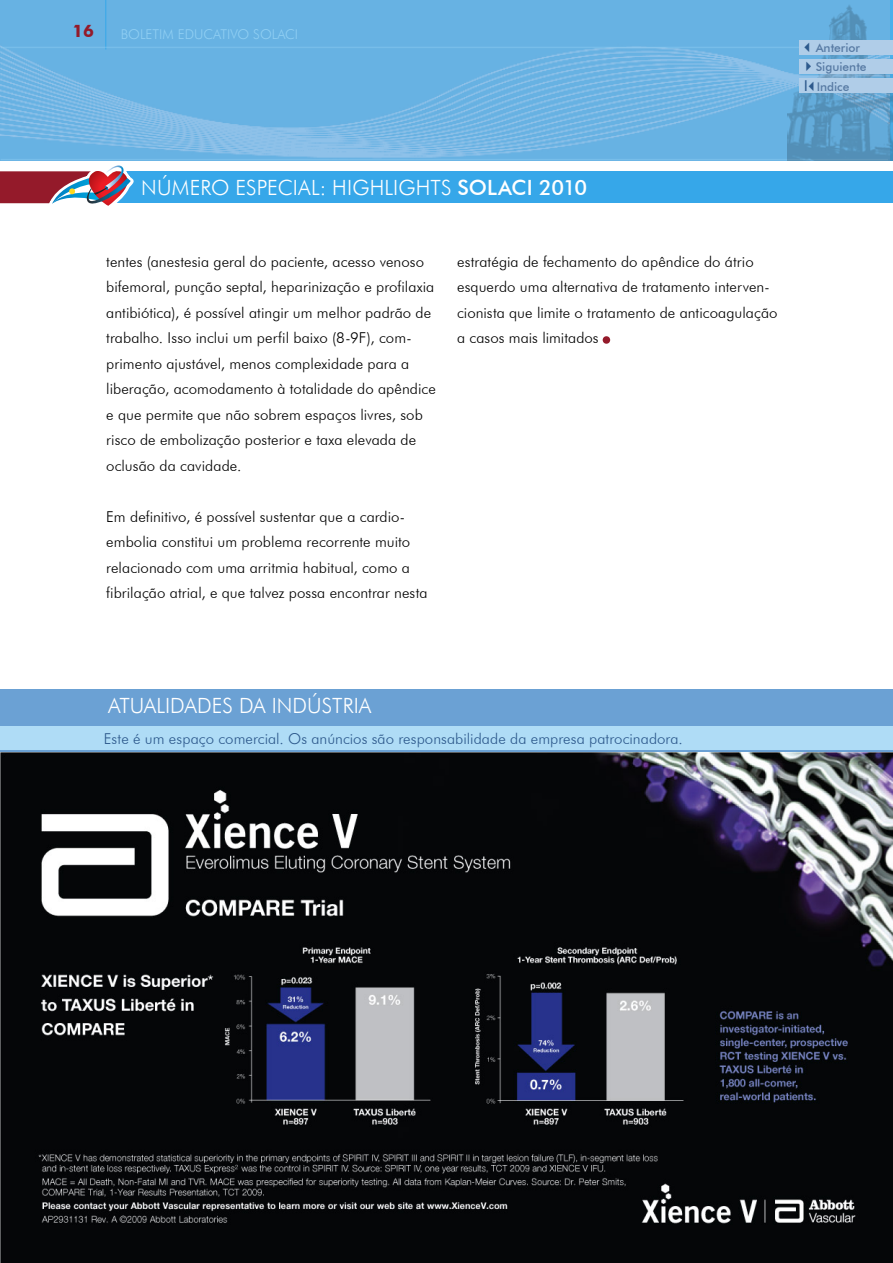
<style>
.page{position:relative;width:893px;height:1263px;background:#fff}
.page>*{position:absolute;margin:0;border:0;box-sizing:border-box;transform-origin:0 0}
.t1{font:300 75px "Futura BT";color:#941a2a}
.t2{font:300 21px "Futura BT";color:#fff}
.t3{font:500 21px "Futura BT";letter-spacing:-.02em;color:#fff}
.t4{font:700 17.25px "Futura BT";color:#941a2a}
.t5{font:300 15px/25.5px "Futura BT";letter-spacing:.005em;color:#000}
.t6{font:300 15px "Futura BT";letter-spacing:.005em;color:#2d598c}
.t7{font:300 13.5px "Futura BT";color:#90cff3}
.t8{font:500 12px/20.2px "Futura BT";color:#577aa3}
.s1{color:#2d598c}
.s2{font-family:"Arial";font-weight:400;font-size:15px;color:#2d598c}
.s3{font-weight:300}
</style>
<div class="page">
<img style="left:0;top:0;width:787px;height:159px">
<hr style="left:105px;top:0;width:1px;height:49px;background:#36a7e9">
<hr style="left:1px;top:47px;width:887px;height:1px;background:#90cff3">
<hr style="left:1px;top:159px;width:887px;height:1px;background:#90cff3">
<div style="left:107px;top:171px;width:786px;height:32px;background:#36a7e9"></div>
<svg style="left:0;top:159px;width:134px;height:47px"></svg>
<img style="left:787px;top:0;width:106px;height:160px">
<div style="left:799px;top:40px;width:94px;height:14px;background:#b0cde8"></div>
<div style="left:799px;top:59px;width:94px;height:14px;background:#b0cde8"></div>
<div style="left:799px;top:79px;width:94px;height:14px;background:#b0cde8"></div>
<div style="left:0;top:689px;width:893px;height:67px;background:#6ba1d4"></div>
<div style="left:0;top:726px;width:893px;height:24px;background:#afdcf6"></div>
<img style="left:0;top:752px;width:893px;height:511px">
<p class="t4" style="left:73px;top:21px;width:23px">16</p>
<p class="t7" style="left:121px;top:26px;width:171px">BOLETIM EDUCATIVO SO LACI</p>
<p class="t8" style="left:801px;top:37px;width:61px"><span class="s1">✓</span>Anterior</p>
<p class="t8" style="left:801px;top:56px;width:67px"><span class="s1">✔</span>Siguiente<br><span class="s2">I</span><span class="s1">✓</span>Indice</p>
<h2 class="t2" style="left:141px;top:175px;width:45px">númer</h2>
<h2 class="t2" style="left:211px;top:175px;width:156px">o ESPECIAL: Highl</h2>
<h2 class="t2" style="left:393px;top:175px;width:20px">ight</h2>
<h2 class="t3" style="left:441px;top:175px;width:58px"><span class="s3">s</span> Solaci</h2>
<h2 class="t3" style="left:539px;top:175px;width:49px">2010</h2>
<p class="t5" style="left:106px;top:248px;width:331px">tentes (anestesia geral do paciente, acesso venoso bifemoral, punção septal, heparinização e profilaxia antibiótica), é possível atingir um melhor padrão de trabalho. Isso inclui um perfil baixo (8-9F), com&shy;primento ajustável, menos complexidade para a liberação, acomodamento à totalidade do apêndice e que permite que não sobrem espaços livres, sob risco de embolização posterior e taxa elevada de oclusão da cavidade.</p>
<p class="t5" style="left:106px;top:503px;width:323px">Em definitivo, é possível sustentar que a cardio&shy;embolia constitui um problema recorrente muito relacionado com uma arritmia habitual, como a fibrilação atrial, e que talvez possa encontrar nesta</p>
<p class="t5" style="left:457px;top:248px;width:322px">estratégia de fechamento do apêndice do átrio esquerdo uma alternativa de tratamento interven&shy;cionista que limite o tratamento de anticoagulação a casos mais limitados</p>
<h1 class="t1" style="left:596px;top:271px;width:23px">.</h1>
<h2 class="t2" style="left:108px;top:693px;width:265px">ATUALI DADES DA I NDÚSTRIA</h2>
<p class="t6" style="left:104px;top:729px;width:580px">Este é um espaço comercial. Os anúncios são responsabilidade da empresa patrocinadora.</p>
</div>
